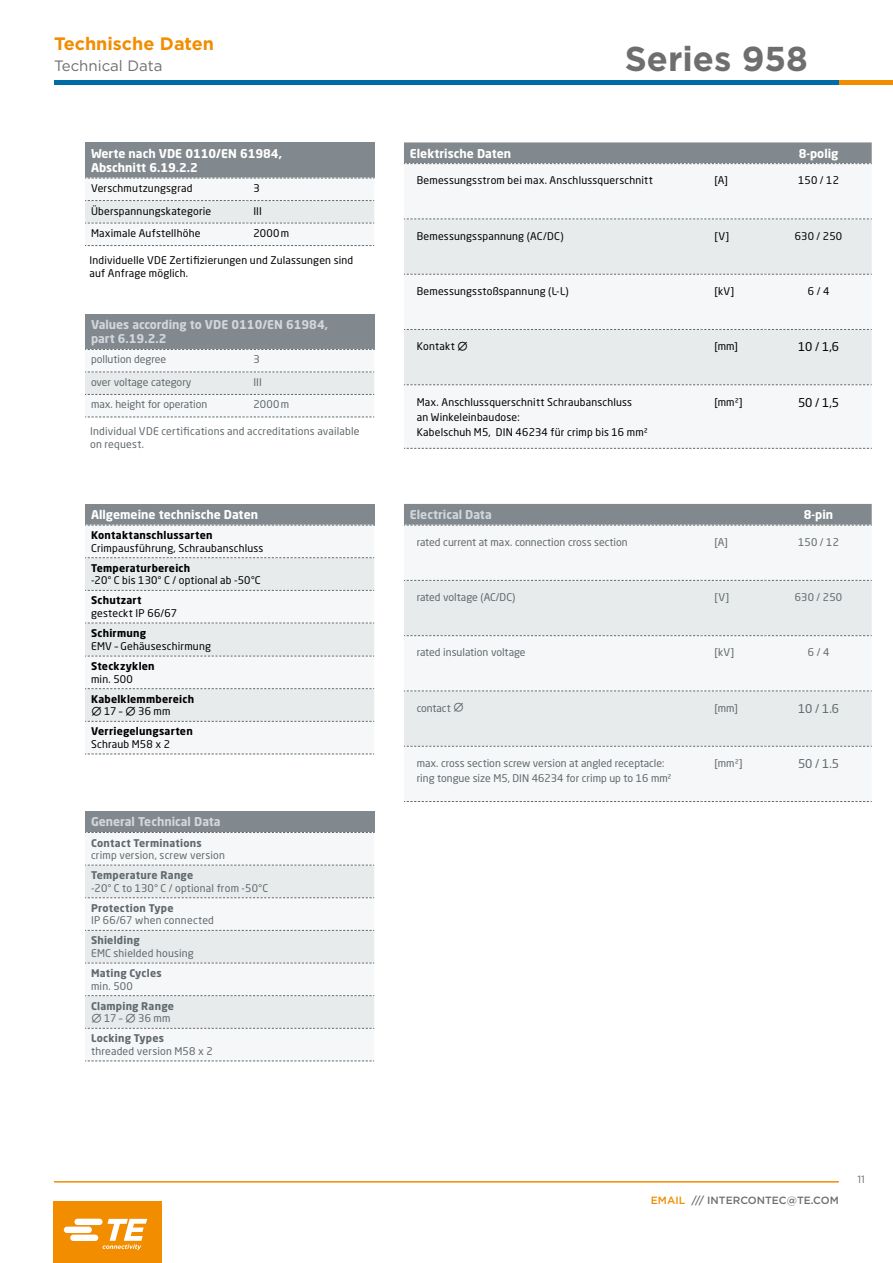
<style>
.page{position:relative;width:893px;height:1263px;background:#fff}
.page>*{position:absolute;margin:0;border:0;box-sizing:border-box;transform-origin:0 0}
.t1{font:700 34.5px "Gotham";color:#6e6e6e}
.t2{font:700 18px "Gotham";color:#f28d00}
.t3{font:15px "Gotham";color:#6e6e6e}
.t4{font:700 12px/14.4px "Neo Sans Pro";color:#fff}
.t5{font:700 12px/14.4px "Neo Sans Pro";color:#d1d6da}
.t6{font:12px "Neo Sans Pro";color:#60696d}
.t7{font:12px "Neo Sans Pro";color:#000}
.t8{font:10.5px/15px "Neo Sans Pro";letter-spacing:.02em;color:#000}
.t9{font:10.5px/15px "Neo Sans Pro";color:#60696d}
.t10{font:700 10.5px/12.6px "Neo Sans Pro";letter-spacing:.02em;color:#000}
.t11{font:700 10.5px/12.6px "Neo Sans Pro";letter-spacing:.02em;color:#60696d}
.t12{font:10.5px/12.6px "Neo Sans Pro";letter-spacing:.02em;color:#60696d}
.t13{font:500 10.5px "Gotham";color:#6e6e6e}
.t14{font:10.5px "Gotham";color:#6e6e6e}
.s1{font-family:"Math Technical P04";font-weight:400}
.s2{font-weight:400}
.s3{font-family:"Math Technical P04"}
.s4{color:#f28d00}
</style>
<div class="page">
<hr style="left:54px;top:1181px;width:785px;height:1px;background:#f28d00">
<div style="left:53px;top:1201px;width:108px;height:62px;background:#f28d00"></div>
<svg style="left:64px;top:1219px;width:83px;height:31px"></svg>
<div style="left:54px;top:80px;width:793px;height:5px;background:#006ca5"></div>
<div style="left:839px;top:80px;width:54px;height:5px;background:#f28d00"></div>
<svg style="left:404px;top:581px;width:468px;height:165px;fill:#e8ebec"></svg>
<svg style="left:404px;top:504px;width:468px;height:22px;background:#858c91"></svg>
<svg style="left:404px;top:580px;width:468px;height:1px"></svg>
<svg style="left:404px;top:635px;width:468px;height:1px"></svg>
<svg style="left:404px;top:690px;width:468px;height:1px"></svg>
<svg style="left:404px;top:746px;width:468px;height:1px"></svg>
<svg style="left:404px;top:801px;width:468px;height:1px"></svg>
<div style="left:85px;top:314px;width:289px;height:35px;background:#81898e"></div>
<svg style="left:85px;top:349px;width:289px;height:69px"></svg>
<div style="left:85px;top:811px;width:289px;height:21px;background:#81898e"></div>
<svg style="left:85px;top:866px;width:289px;height:162px;fill:#e8ebec"></svg>
<svg style="left:85px;top:832px;width:289px;height:1px"></svg>
<svg style="left:85px;top:865px;width:289px;height:1px"></svg>
<svg style="left:85px;top:897px;width:289px;height:1px"></svg>
<svg style="left:85px;top:930px;width:289px;height:1px"></svg>
<svg style="left:85px;top:963px;width:289px;height:1px"></svg>
<svg style="left:85px;top:995px;width:289px;height:1px"></svg>
<svg style="left:85px;top:1028px;width:289px;height:1px"></svg>
<svg style="left:85px;top:1060px;width:289px;height:1px"></svg>
<div style="left:404px;top:164px;width:468px;height:284px;background:#f6f7f8"></div>
<svg style="left:404px;top:220px;width:468px;height:164px;fill:#e8ebec"></svg>
<svg style="left:404px;top:142px;width:468px;height:22px;background:#858d91"></svg>
<svg style="left:404px;top:219px;width:468px;height:1px"></svg>
<svg style="left:404px;top:274px;width:468px;height:1px"></svg>
<svg style="left:404px;top:329px;width:468px;height:1px"></svg>
<svg style="left:404px;top:384px;width:468px;height:1px"></svg>
<svg style="left:404px;top:448px;width:468px;height:1px"></svg>
<div style="left:85px;top:142px;width:289px;height:36px;background:#81898e"></div>
<svg style="left:85px;top:178px;width:289px;height:68px"></svg>
<div style="left:85px;top:504px;width:289px;height:21px;background:#81898e"></div>
<svg style="left:85px;top:558px;width:289px;height:163px;fill:#e8ebec"></svg>
<svg style="left:85px;top:525px;width:289px;height:1px"></svg>
<svg style="left:85px;top:557px;width:289px;height:1px"></svg>
<svg style="left:85px;top:590px;width:289px;height:1px"></svg>
<svg style="left:85px;top:623px;width:289px;height:1px"></svg>
<svg style="left:85px;top:656px;width:289px;height:1px"></svg>
<svg style="left:85px;top:688px;width:289px;height:1px"></svg>
<svg style="left:85px;top:721px;width:289px;height:1px"></svg>
<svg style="left:85px;top:754px;width:289px;height:1px"></svg>
<h2 class="t2" style="left:54px;top:32px;width:162px">Technische Daten</h2>
<h3 class="t3" style="left:54px;top:56px;width:110px">Technical Data</h3>
<p class="t4" style="left:91px;top:146px;width:192px">Werte nach VDE 0110/EN 61984,<br>Abschnitt 6.19.2.2</p>
<p class="t8" style="left:91px;top:181px;width:103px">Verschmutzungsgrad</p>
<p class="t8" style="left:253px;top:181px;width:8px">3</p>
<p class="t8" style="left:91px;top:203px;width:122px">Überspannungskategorie</p>
<p class="t8" style="left:253px;top:203px;width:10px">III</p>
<p class="t8" style="left:91px;top:226px;width:111px">Maximale Aufstellhöhe</p>
<p class="t8" style="left:253px;top:226px;width:37px">2000m</p>
<p class="t8" style="left:89px;top:254px;width:265px;line-height:12.6px">Individuelle VDE Zertifizierungen und Zulassungen sind auf Anfrage möglich.</p>
<p class="t5" style="left:91px;top:317px;width:239px">Values according to VDE 0110/EN 61984, part 6.19.2.2</p>
<p class="t9" style="left:91px;top:352px;width:77px">pollution degree</p>
<p class="t9" style="left:253px;top:352px;width:8px">3</p>
<p class="t9" style="left:91px;top:374px;width:102px">over voltage category</p>
<p class="t9" style="left:253px;top:374px;width:10px">III</p>
<p class="t9" style="left:91px;top:397px;width:118px">max. height for operation</p>
<p class="t9" style="left:253px;top:397px;width:37px">2000m</p>
<p class="t12" style="left:90px;top:425px;width:271px">Individual VDE certifications and accreditations available on request.</p>
<p class="t4" style="left:91px;top:507px;width:169px">Allgemeine technische Daten</p>
<p class="t10" style="left:91px;top:529px;width:123px">Kontaktanschlussarten</p>
<p class="t8" style="left:91px;top:540px;width:174px">Crimpausführung, Schraubanschluss</p>
<p class="t10" style="left:91px;top:561px;width:101px">Temperaturbereich</p>
<p class="t8" style="left:91px;top:573px;width:171px">-20° C bis 130° C / optional ab -50°C</p>
<p class="t10" style="left:91px;top:594px;width:52px">Schutzart</p>
<p class="t8" style="left:91px;top:605px;width:88px">gesteckt IP 66/67</p>
<p class="t10" style="left:91px;top:626px;width:57px">Schirmung</p>
<p class="t8" style="left:91px;top:638px;width:121px">EMV – Gehäuseschirmung</p>
<p class="t10" style="left:91px;top:660px;width:65px">Steckzyklen</p>
<p class="t8" style="left:91px;top:671px;width:43px">min. 500</p>
<p class="t10" style="left:91px;top:692px;width:105px">Kabelklemmbereich<br><span class="s1">M</span> <span class="s2">17 –</span> <span class="s1">M</span> <span class="s2">36 mm</span></p>
<p class="t10" style="left:91px;top:725px;width:103px">Verriegelungsarten</p>
<p class="t8" style="left:91px;top:736px;width:81px">Schraub M58 x 2</p>
<p class="t5" style="left:91px;top:814px;width:131px">General Technical Data</p>
<p class="t11" style="left:91px;top:836px;width:112px">Contact Terminations</p>
<p class="t9" style="left:91px;top:848px;width:136px">crimp version, screw version</p>
<p class="t11" style="left:91px;top:869px;width:104px">Temperature Range</p>
<p class="t9" style="left:91px;top:880px;width:179px">-20° C to 130° C / optional from -50°C</p>
<p class="t11" style="left:91px;top:901px;width:84px">Protection Type</p>
<p class="t12" style="left:91px;top:914px;width:124px">IP 66/67 when connected</p>
<p class="t11" style="left:91px;top:934px;width:50px">Shielding</p>
<p class="t9" style="left:91px;top:945px;width:104px">EMC shielded housing</p>
<p class="t11" style="left:91px;top:966px;width:72px">Mating Cycles</p>
<p class="t9" style="left:91px;top:978px;width:43px">min. 500</p>
<p class="t11" style="left:91px;top:999px;width:85px">Clamping Range<br><span class="s1">M</span> <span class="s2">17 –</span> <span class="s1">M</span> <span class="s2">36 mm</span></p>
<p class="t11" style="left:91px;top:1032px;width:75px">Locking Types</p>
<p class="t12" style="left:91px;top:1045px;width:123px">threaded version M58 x 2</p>
<h1 class="t1" style="left:625px;top:35px;width:185px">Series 958</h1>
<p class="t4" style="left:410px;top:146px;width:103px">Elektrische Daten</p>
<p class="t4" style="left:799px;top:146px;width:41px">8-polig</p>
<p class="t8" style="left:417px;top:173px;width:238px">Bemessungsstrom bei max. Anschlussquerschnitt</p>
<p class="t8" style="left:714px;top:173px;width:15px">[A]</p>
<p class="t8" style="left:798px;top:173px;width:42px">150 / 12</p>
<p class="t8" style="left:417px;top:228px;width:148px">Bemessungsspannung (AC/DC)</p>
<p class="t8" style="left:714px;top:228px;width:16px">[V]</p>
<p class="t8" style="left:795px;top:228px;width:49px">630 / 250</p>
<p class="t8" style="left:417px;top:283px;width:154px">Bemessungsstoßspannung (L-L)</p>
<p class="t8" style="left:714px;top:283px;width:21px">[kV]</p>
<p class="t8" style="left:808px;top:283px;width:23px">6 / 4</p>
<p class="t8" style="left:417px;top:339px;width:53px">Kontakt <span class="s3">M</span></p>
<p class="t8" style="left:714px;top:339px;width:25px">[mm]</p>
<p class="t7" style="left:798px;top:340px;width:42px">10 / 1,6</p>
<p class="t8" style="left:417px;top:394px;width:232px">Max. Anschlussquerschnitt Schraubanschluss<br>an Winkeleinbaudose:<br>Kabelschuh M5, DIN 46234 für crimp bis 16 mm²</p>
<p class="t8" style="left:714px;top:394px;width:30px">[mm²]</p>
<p class="t7" style="left:798px;top:395px;width:42px">50 / 1,5</p>
<p class="t5" style="left:410px;top:507px;width:83px">Electrical Data</p>
<p class="t4" style="left:804px;top:507px;width:31px">8-pin</p>
<p class="t9" style="left:417px;top:534px;width:213px">rated current at max. connection cross section</p>
<p class="t9" style="left:714px;top:534px;width:15px">[A]</p>
<p class="t9" style="left:798px;top:534px;width:42px">150 / 12</p>
<p class="t9" style="left:417px;top:590px;width:100px">rated voltage (AC/DC)</p>
<p class="t9" style="left:714px;top:590px;width:16px">[V]</p>
<p class="t9" style="left:795px;top:590px;width:49px">630 / 250</p>
<p class="t9" style="left:417px;top:645px;width:110px">rated insulation voltage</p>
<p class="t9" style="left:714px;top:645px;width:21px">[kV]</p>
<p class="t9" style="left:808px;top:645px;width:23px">6 / 4</p>
<p class="t9" style="left:417px;top:700px;width:49px">contact <span class="s3">M</span></p>
<p class="t9" style="left:714px;top:700px;width:25px">[mm]</p>
<p class="t6" style="left:798px;top:701px;width:42px">10 / 1.6</p>
<p class="t9" style="left:417px;top:755px;width:256px">max. cross section screw version at angled receptacle: ring tongue size M5, DIN 46234 for crimp up to 16 mm²</p>
<p class="t9" style="left:714px;top:755px;width:30px">[mm²]</p>
<p class="t6" style="left:798px;top:756px;width:42px">50 / 1.5</p>
<p class="t13" style="left:651px;top:1193px;width:189px"><span class="s4">EMAIL</span> /// INTERCONTEC@TE.COM</p>
<p class="t14" style="left:857px;top:1173px;width:9px">11</p>
</div>
